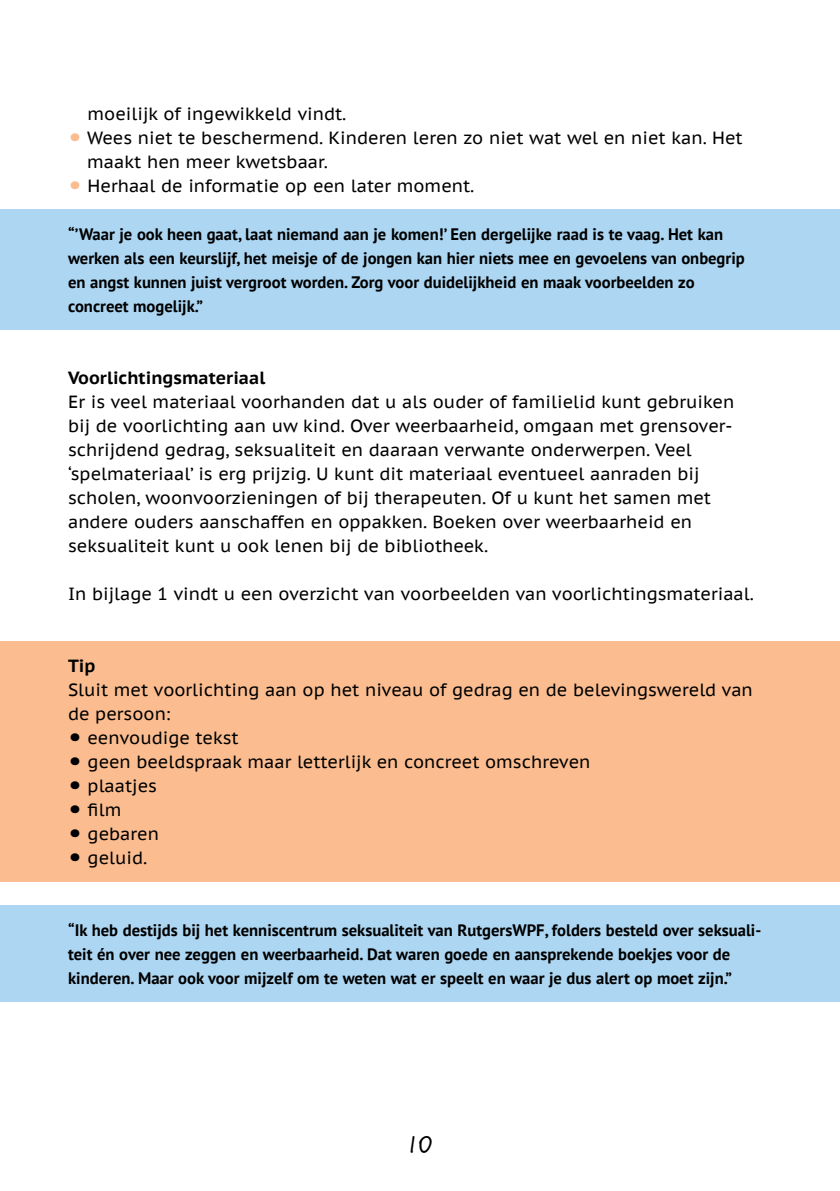
<style>
.page{position:relative;width:840px;height:1191px;background:#fff}
.page>*{position:absolute;margin:0;border:0;box-sizing:border-box;transform-origin:0 0}
.t1{font:500 24px "PF Reminder Pro";color:#000}
.t2{font:17.6px/24px "PT Sans Caption";color:#000}
.t3{font:700 17.6px "PT Sans Caption";color:#000}
.t4{font:700 16.6px/24px "PT Sans";color:#000}
.s1{font-size:28px;color:#fbbd90}
.s2{font-size:28px}
</style>
<div class="page">
<div style="left:0;top:905px;width:839px;height:96px;background:#acd6f2"></div>
<div style="left:0;top:641px;width:839px;height:240px;background:#fbbd90"></div>
<div style="left:0;top:209px;width:839px;height:120px;background:#acd6f2"></div>
<p class="t2" style="left:88px;top:101px;width:260px">moeilijk of ingewikkeld vindt.</p>
<p class="t2" style="left:87px;top:125px;width:656px;text-indent:-19px"><span class="s1">•</span> Wees niet te beschermend. Kinderen leren zo niet wat wel en niet kan. Het maakt hen meer kwetsbaar.</p>
<p class="t2" style="left:68px;top:173px;width:407px"><span class="s1">•</span> Herhaal de informatie op een later moment.</p>
<p class="t4" style="left:68px;top:222px;width:677px">“’Waar je ook heen gaat, laat niemand aan je komen!’ Een dergelijke raad is te vaag. Het kan werken als een keurslijf, het meisje of de jongen kan hier niets mee en gevoelens van onbegrip en angst kunnen juist vergroot worden. Zorg voor duidelijkheid en maak voorbeelden zo concreet mogelijk.”</p>
<p class="t3" style="left:68px;top:366px;width:198px">Voorlichtingsmateriaal</p>
<p class="t2" style="left:68px;top:389px;width:667px">Er is veel materiaal voorhanden dat u als ouder of familielid kunt gebruiken bij de voorlichting aan uw kind. Over weerbaarheid, omgaan met grensover&shy;schrijdend gedrag, seksualiteit en daaraan verwante onderwerpen. Veel ‘spelmateriaal’ is erg prijzig. U kunt dit materiaal eventueel aanraden bij scholen, woonvoorzieningen of bij therapeuten. Of u kunt het samen met andere ouders aanschaffen en oppakken. Boeken over weerbaarheid en seksualiteit kunt u ook lenen bij de bibliotheek.</p>
<p class="t2" style="left:68px;top:581px;width:687px">In bijlage 1 vindt u een overzicht van voorbeelden van voorlichtingsmateriaal.</p>
<p class="t3" style="left:68px;top:654px;width:29px">Tip</p>
<p class="t2" style="left:68px;top:677px;width:686px">Sluit met voorlichting aan op het niveau of gedrag en de belevingswereld van de persoon:</p>
<p class="t2" style="left:68px;top:725px;width:172px"><span class="s2">•</span> eenvoudige tekst</p>
<p class="t2" style="left:68px;top:749px;width:523px"><span class="s2">•</span> geen beeldspraak maar letterlijk en concreet omschreven</p>
<p class="t2" style="left:68px;top:773px;width:90px"><span class="s2">•</span> plaatjes</p>
<p class="t2" style="left:68px;top:797px;width:55px"><span class="s2">•</span> film</p>
<p class="t2" style="left:68px;top:821px;width:92px"><span class="s2">•</span> gebaren</p>
<p class="t2" style="left:68px;top:845px;width:81px"><span class="s2">•</span> geluid.</p>
<p class="t4" style="left:68px;top:918px;width:694px">“Ik heb destijds bij het kenniscentrum seksualiteit van RutgersWPF, folders besteld over seksuali&shy;teit én over nee zeggen en weerbaarheid. Dat waren goede en aansprekende boekjes voor de kinderen. Maar ook voor mijzelf om te weten wat er speelt en waar je dus alert op moet zijn.”</p>
<h1 class="t1" style="left:406px;top:1130px;width:28px">10</h1>
</div>
